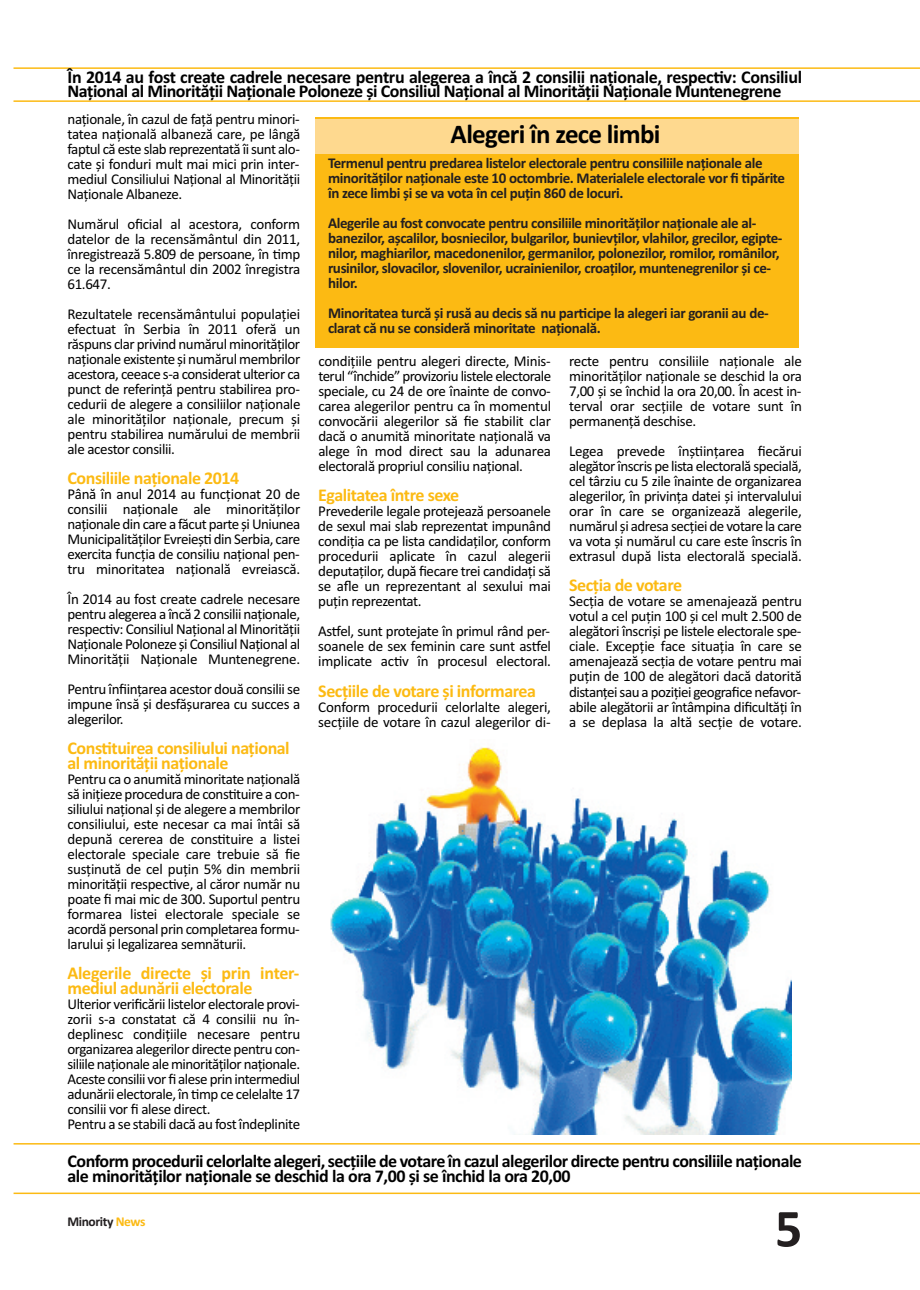
<style>
.page{position:relative;width:920px;height:1290px;background:#fff}
.page>*{position:absolute;margin:0;border:0;box-sizing:border-box;transform-origin:0 0}
.t1{font:700 54px "Calibri";color:#231f20}
.t2{font:700 27px "Calibri";letter-spacing:-.025em;color:#000}
.t3{font:700 18px/15px "Calibri";letter-spacing:-.025em;color:#000}
.t4{font:700 18px/15px "Calibri";letter-spacing:-.025em;color:#fcba13}
.t5{font:15px/15px "Calibri";letter-spacing:-.025em;color:#000;text-align:justify}
.t6{font:700 15px/15px "Calibri";letter-spacing:-.025em;color:#231f20}
.t7{font:700 13.5px "Calibri";letter-spacing:-.03em;color:#231f20}
.s1{color:#fcba13}
</style>
<div class="page">
<hr style="left:14px;top:1192px;width:906px;height:2px;background:#fcba13">
<hr style="left:14px;top:1143px;width:906px;height:1px;background:#fcba13">
<hr style="left:14px;top:100px;width:906px;height:2px;background:#fcba13">
<hr style="left:14px;top:67px;width:906px;height:2px;background:#fcba13">
<div style="left:315px;top:117px;width:483px;height:231px;background:#fcba13"></div>
<div style="left:315px;top:119px;width:483px;height:35px;background:#fed98f"></div>
<img style="left:330px;top:747px;width:461px;height:387px">
<p class="t3" style="left:68px;top:70px;width:736px;line-height:13.5px">În 2014 au fost create cadrele necesare pentru alegerea a încă 2 consilii naționale, respectiv: Consiliul<br>Național al Minorității Naționale Poloneze și Consiliul Național al Minorității Naționale Muntenegrene</p>
<p class="t5" style="left:68px;top:111px;width:234px">naţionale, în cazul de faţă pentru minori&shy;tatea naţională albaneză care, pe lângă faptul că este slab reprezentată îi sunt alo&shy;cate și fonduri mult mai mici prin inter&shy;mediul Consiliului Naţional al Minorităţii Naţionale Albaneze.</p>
<p class="t5" style="left:68px;top:216px;width:234px">Numărul oficial al acestora, conform datelor de la recensământul din 2011, înregistrează 5.809 de persoane, în timp ce la recensământul din 2002 înregistra 61.647.</p>
<p class="t5" style="left:68px;top:306px;width:234px">Rezultatele recensământului populaţiei efectuat în Serbia în 2011 oferă un răspuns clar privind numărul minorităţilor naţionale existente și numărul membrilor acestora, ceeace s-a considerat ulterior ca punct de referinţă pentru stabilirea pro&shy;cedurii de alegere a consiliilor naţionale ale minorităţilor naţionale, precum și pentru stabilirea numărului de membrii ale acestor consilii.</p>
<p class="t4" style="left:68px;top:470px;width:173px">Consiliile naționale 2014</p>
<p class="t5" style="left:68px;top:486px;width:234px">Până în anul 2014 au funcţionat 20 de consilii naţionale ale minorităţilor naţionale din care a făcut parte și Uniunea Municipalităţilor Evreiești din Serbia, care exercita funcţia de consiliu naţional pen&shy;tru minoritatea naţională evreiască.</p>
<p class="t5" style="left:68px;top:591px;width:234px">În 2014 au fost create cadrele necesare pentru alegerea a încă 2 consilii naţionale, respectiv: Consiliul Naţional al Minorităţii Naţionale Poloneze și Consiliul Naţional al Minorităţii Naţionale Muntenegrene.</p>
<p class="t5" style="left:68px;top:681px;width:234px">Pentru înfiinţarea acestor două consilii se impune însă și desfășurarea cu succes a alegerilor.</p>
<p class="t4" style="left:68px;top:740px;width:224px">Constituirea consiliului național al minorității naționale</p>
<p class="t5" style="left:68px;top:771px;width:234px">Pentru ca o anumită minoritate naţională să iniţieze procedura de constituire a con&shy;siliului naţional și de alegere a membrilor consiliului, este necesar ca mai întâi să depună cererea de constituire a listei electorale speciale care trebuie să fie susţinută de cel puţin 5% din membrii minorităţii respective, al căror număr nu poate fi mai mic de 300. Suportul pentru formarea listei electorale speciale se acordă personal prin completarea formu&shy;larului și legalizarea semnăturii.</p>
<p class="t4" style="left:67px;top:965px;width:233px">Alegerile directe și prin inter&shy;mediul adunării electorale</p>
<p class="t5" style="left:68px;top:996px;width:234px;text-align:left">Ulterior verificării listelor electorale provi&shy;zorii s-a constatat că 4 consilii nu în&shy;deplinesc condiţiile necesare pentru organizarea alegerilor directe pentru con&shy;siliile naţionale ale minorităţilor naţionale.<br>Aceste consilii vor fi alese prin intermediul adunării electorale, în timp ce celelalte 17 consilii vor fi alese direct.<br>Pentru a se stabili dacă au fost îndeplinite</p>
<h2 class="t2" style="left:451px;top:118px;width:211px">Alegeri în zece limbi</h2>
<p class="t6" style="left:328px;top:155px;width:459px">Termenul pentru predarea listelor electorale pentru consiliile naționale ale minorităților naționale este 10 octombrie. Materialele electorale vor fi tipărite în zece limbi și se va vota în cel puțin 860 de locuri.</p>
<p class="t6" style="left:328px;top:215px;width:456px">Alegerile au fost convocate pentru consiliile minorităților naționale ale al&shy;banezilor, așcalilor, bosniecilor, bulgarilor, bunievților, vlahilor, grecilor, egipte&shy;nilor, maghiarilor, macedonenilor, germanilor, polonezilor, romilor, românilor, rusinilor, slovacilor, slovenilor, ucrainienilor, croaților, muntenegrenilor și ce&shy;hilor.</p>
<p class="t6" style="left:328px;top:305px;width:442px">Minoritatea turcă și rusă au decis să nu participe la alegeri iar goranii au de&shy;clarat că nu se consideră minoritate națională.</p>
<p class="t5" style="left:318px;top:354px;width:234px">condiţiile pentru alegeri directe, Minis&shy;terul “închide” provizoriu listele electorale speciale, cu 24 de ore înainte de convo&shy;carea alegerilor pentru ca în momentul convocării alegerilor să fie stabilit clar dacă o anumită minoritate naţională va alege în mod direct sau la adunarea electorală propriul consiliu naţional.</p>
<p class="t4" style="left:318px;top:488px;width:142px">Egalitatea între sexe</p>
<p class="t5" style="left:318px;top:504px;width:234px">Prevederile legale protejează persoanele de sexul mai slab reprezentat impunând condiţia ca pe lista candidaţilor, conform procedurii aplicate în cazul alegerii deputaţilor, după fiecare trei candidaţi să se afle un reprezentant al sexului mai puţin reprezentat.</p>
<p class="t5" style="left:318px;top:624px;width:234px">Astfel, sunt protejate în primul rând per&shy;soanele de sex feminin care sunt astfel implicate activ în procesul electoral.</p>
<p class="t4" style="left:318px;top:683px;width:219px">Secțiile de votare și informarea</p>
<p class="t5" style="left:318px;top:699px;width:234px">Conform procedurii celorlalte alegeri, secţiile de votare în cazul alegerilor di-</p>
<p class="t5" style="left:569px;top:354px;width:234px">recte pentru consiliile naţionale ale minorităţilor naţionale se deschid la ora 7,00 și se închid la ora 20,00. În acest in&shy;terval orar secţiile de votare sunt în permanenţă deschise.</p>
<p class="t5" style="left:569px;top:444px;width:234px">Legea prevede înștiinţarea fiecărui alegător înscris pe lista electorală specială, cel târziu cu 5 zile înainte de organizarea alegerilor, în privinţa datei și intervalului orar în care se organizează alegerile, numărul și adresa secţiei de votare la care va vota și numărul cu care este înscris în extrasul după lista electorală specială.</p>
<p class="t4" style="left:569px;top:578px;width:115px">Secția de votare</p>
<p class="t5" style="left:569px;top:594px;width:234px">Secţia de votare se amenajează pentru votul a cel puţin 100 și cel mult 2.500 de alegători înscriși pe listele electorale spe&shy;ciale. Excepţie face situaţia în care se amenajează secţia de votare pentru mai puţin de 100 de alegători dacă datorită distanţei sau a poziţiei geografice nefavor&shy;abile alegătorii ar întâmpina dificultăţi în a se deplasa la altă secţie de votare.</p>
<p class="t3" style="left:68px;top:1153px;width:736px">Conform procedurii celorlalte alegeri, secțiile de votare în cazul alegerilor directe pentru consiliile naționale ale minorităților naționale se deschid la ora 7,00 și se închid la ora 20,00</p>
<p class="t7" style="left:68px;top:1214px;width:79px">Minority <span class="s1">News</span></p>
<h1 class="t1" style="left:775px;top:1196px;width:29px">5</h1>
</div>
